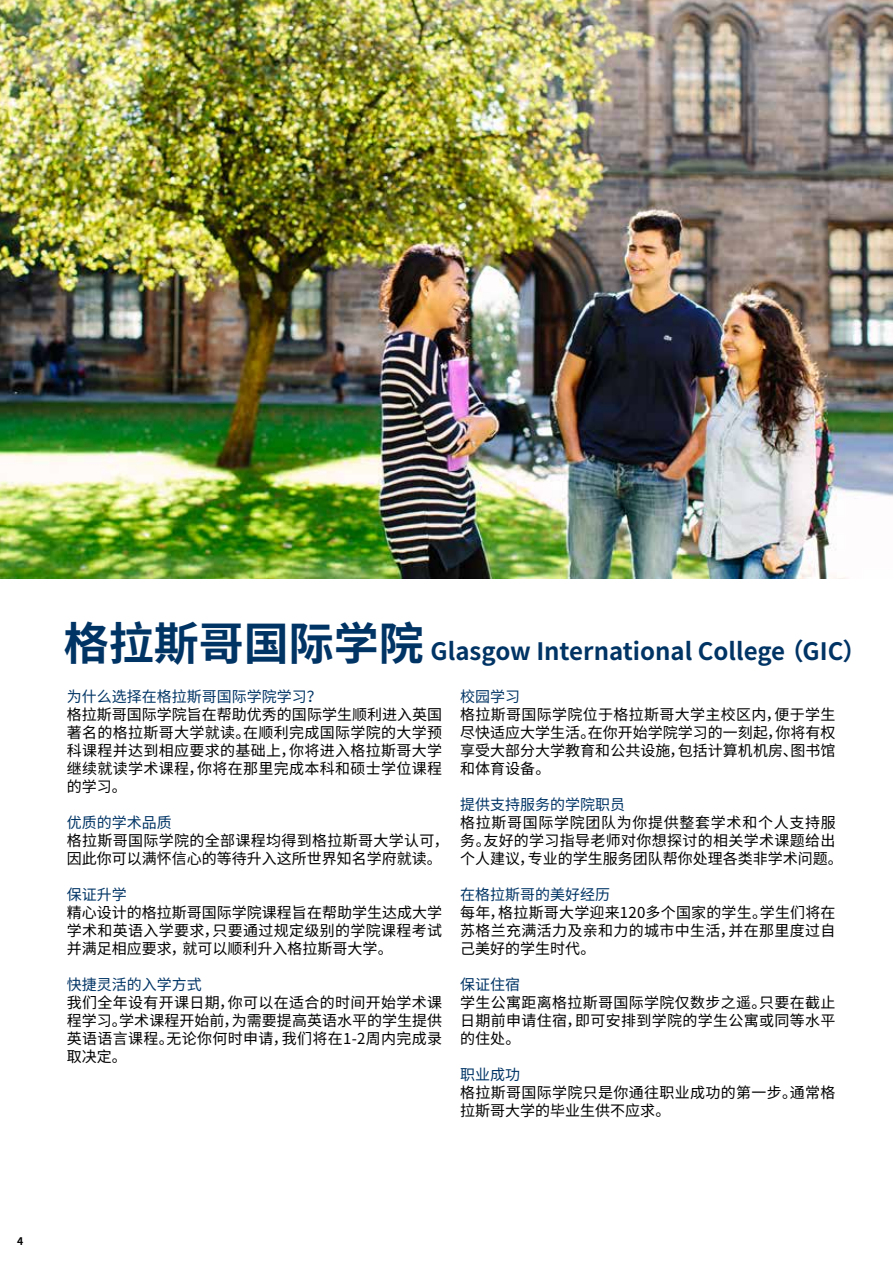
<style>
.page{position:relative;width:893px;height:1263px;background:#fff}
.page>*{position:absolute;margin:0;border:0;box-sizing:border-box;transform-origin:0 0}
.t1{font:700 24px "Noto Sans Hans";color:#003465}
.t2{font:15px/18px "Noto Sans Hans";letter-spacing:.02em;color:#000;text-align:justify}
.t3{font:15px "Noto Sans Hans";color:#003465}
.t4{font:700 10.5px "Noto Sans Hans";color:#000}
.s1{font-size:45px}
</style>
<div class="page">
<img style="left:0;top:0;width:893px;height:578px">
<h1 class="t1" style="left:64px;top:638px;width:804px"><span class="s1">格拉斯哥国际学院</span> Glasgow International College （GIC）</h1>
<p class="t3" style="left:67px;top:688px;width:256px">为什么选择在格拉斯哥国际学院学习？</p>
<p class="t2" style="left:67px;top:706px;width:377px">格拉斯哥国际学院旨在帮助优秀的国际学生顺利进入英国著名的格拉斯哥大学就读。在顺利完成国际学院的大学预科课程并达到相应要求的基础上，你将进入格拉斯哥大学继续就读学术课程，你将在那里完成本科和硕士学位课程的学习。</p>
<p class="t3" style="left:67px;top:814px;width:106px">优质的学术品质</p>
<p class="t2" style="left:67px;top:832px;width:383px">格拉斯哥国际学院的全部课程均得到格拉斯哥大学认可，因此你可以满怀信心的等待升入这所世界知名学府就读。</p>
<p class="t3" style="left:67px;top:886px;width:61px">保证升学</p>
<p class="t2" style="left:67px;top:904px;width:377px">精心设计的格拉斯哥国际学院课程旨在帮助学生达成大学学术和英语入学要求，只要通过规定级别的学院课程考试并满足相应要求，就可以顺利升入格拉斯哥大学。</p>
<p class="t3" style="left:67px;top:976px;width:136px">快捷灵活的入学方式</p>
<p class="t2" style="left:67px;top:994px;width:377px">我们全年设有开课日期，你可以在适合的时间开始学术课程学习。学术课程开始前，为需要提高英语水平的学生提供英语语言课程。无论你何时申请，我们将在1-2周内完成录取决定。</p>
<p class="t3" style="left:460px;top:688px;width:61px">校园学习</p>
<p class="t2" style="left:460px;top:706px;width:377px">格拉斯哥国际学院位于格拉斯哥大学主校区内，便于学生尽快适应大学生活。在你开始学院学习的一刻起，你将有权享受大部分大学教育和公共设施，包括计算机机房、图书馆和体育设备。</p>
<p class="t3" style="left:460px;top:796px;width:166px">提供支持服务的学院职员</p>
<p class="t2" style="left:460px;top:814px;width:384px;text-align:left">格拉斯哥国际学院团队为你提供整套学术和个人支持服务。友好的学习指导老师对你想探讨的相关学术课题给出个人建议，专业的学生服务团队帮你处理各类非学术问题。</p>
<p class="t3" style="left:460px;top:886px;width:151px">在格拉斯哥的美好经历</p>
<p class="t2" style="left:460px;top:904px;width:377px">每年，格拉斯哥大学迎来120多个国家的学生。学生们将在苏格兰充满活力及亲和力的城市中生活，并在那里度过自己美好的学生时代。</p>
<p class="t3" style="left:460px;top:976px;width:61px">保证住宿</p>
<p class="t2" style="left:460px;top:994px;width:377px">学生公寓距离格拉斯哥国际学院仅数步之遥。只要在截止日期前申请住宿，即可安排到学院的学生公寓或同等水平的住处。</p>
<p class="t3" style="left:460px;top:1066px;width:61px">职业成功</p>
<p class="t2" style="left:460px;top:1084px;width:377px">格拉斯哥国际学院只是你通往职业成功的第一步。通常格拉斯哥大学的毕业生供不应求。</p>
<p class="t4" style="left:17px;top:1235px;width:8px">4</p>
</div>
